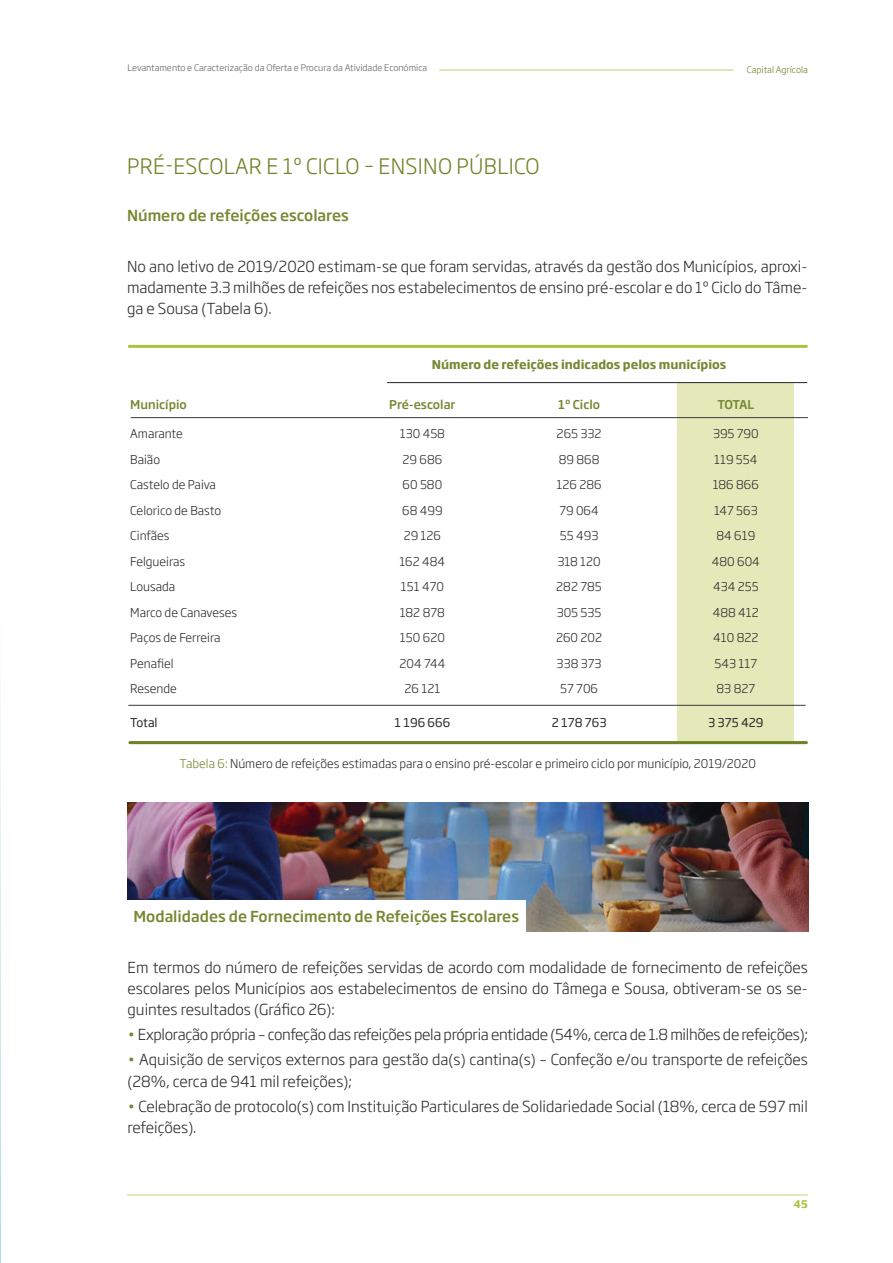
<style>
.page{position:relative;width:893px;height:1263px;background:#fff}
.page>*{position:absolute;margin:0;border:0;box-sizing:border-box;transform-origin:0 0}
.t1{font:300 21px "Soho Gothic Pro";letter-spacing:.015em;color:#708227}
.t2{font:300 15px/21px "Soho Gothic Pro";color:#2e292a;text-align:justify}
.t3{font:300 15px "Soho Gothic Pro";letter-spacing:-.02em;color:#2e292a}
.t4{font:500 15px "Soho Gothic Pro";color:#768832}
.t5{font:300 12px/25.5px "Soho Gothic Pro";color:#2e292a;text-align:center}
.t6{font:700 12px "Soho Gothic Pro";color:#768832}
.t7{font:500 12px "Soho Gothic Pro";color:#768832}
.t8{font:12px "Soho Gothic Pro";color:#2e292a}
.t9{font:700 10.5px "Soho Gothic Pro";color:#adc13f}
.t10{font:300 9px "Soho Gothic Pro";color:#656365}
.t11{font:300 9px "Soho Gothic Pro";color:#708227}
.s1{color:#768832}
</style>
<div class="page">
<img style="left:128px;top:802px;width:680px;height:130px">
<div style="left:127px;top:901px;width:399px;height:32px;background:#fff"></div>
<div style="left:677px;top:383px;width:117px;height:358px;background:#e5e8b9"></div>
<img style="left:0;top:687px;width:1px;height:576px">
<hr style="left:127px;top:1194px;width:680px;height:1px;background:#c7d379">
<hr style="left:129px;top:345px;width:677px;height:3px;background:#adc13f">
<hr style="left:131px;top:417px;width:676px;height:1px;background:#3b383a">
<hr style="left:130px;top:741px;width:676px;height:3px;background:#708227">
<hr style="left:129px;top:705px;width:676px;height:1px;background:#3b383a">
<hr style="left:387px;top:382px;width:420px;height:1px;background:#3b383a">
<hr style="left:440px;top:69px;width:293px;height:2px;background:#d7de9c">
<p class="t10" style="left:128px;top:60px;width:301px">Levantamento e Caracterização da Oferta e Procura da Atividade Económica</p>
<p class="t11" style="left:747px;top:63px;width:63px">Capital Agrícola</p>
<h1 class="t1" style="left:127px;top:150px;width:414px">PRÉ-ESCOLAR E 1º CICLO – ENSINO PÚBLICO</h1>
<p class="t4" style="left:127px;top:204px;width:223px">Número de refeições escolares</p>
<p class="t2" style="left:127px;top:255px;width:682px">No ano letivo de 2019/2020 estimam-se que foram servidas, através da gestão dos Municípios, aproxi&shy;madamente 3.3 milhões de refeições nos estabelecimentos de ensino pré-escolar e do 1º Ciclo do Tâme&shy;ga e Sousa (Tabela 6).</p>
<p class="t7" style="left:130px;top:395px;width:58px">Município</p>
<p class="t5" style="left:130px;top:420px;width:108px;text-align:left">Amarante<br>Baião<br>Castelo de Paiva<br>Celorico de Basto<br>Cinfães<br>Felgueiras<br>Lousada<br>Marco de Canaveses<br>Paços de Ferreira<br>Penafiel<br>Resende</p>
<p class="t8" style="left:130px;top:714px;width:29px">Total</p>
<p class="t6" style="left:432px;top:355px;width:296px">Número de refeições indicados pelos municípios</p>
<p class="t7" style="left:389px;top:395px;width:68px">Pré-escolar</p>
<p class="t5" style="left:399px;top:420px;width:47px">130 458<br>29 686<br>60 580<br>68 499<br>29 126<br>162 484<br>151 470<br>182 878<br>150 620<br>204 744<br>26 121</p>
<p class="t8" style="left:394px;top:714px;width:57px">1 196 666</p>
<p class="t7" style="left:558px;top:395px;width:44px">1º Ciclo</p>
<p class="t5" style="left:556px;top:420px;width:47px">265 332<br>89 868<br>126 286<br>79 064<br>55 493<br>318 120<br>282 785<br>305 535<br>260 202<br>338 373<br>57 706</p>
<p class="t8" style="left:552px;top:714px;width:56px">2 178 763</p>
<p class="t7" style="left:717px;top:395px;width:38px">TOTAL</p>
<p class="t5" style="left:712px;top:420px;width:50px">395 790<br>119 554<br>186 866<br>147 563<br>84 619<br>480 604<br>434 255<br>488 412<br>410 822<br>543 117<br>83 827</p>
<p class="t8" style="left:708px;top:714px;width:57px">3 375 429</p>
<p class="t5" style="left:180px;top:750px;width:578px"><span class="s1">Tabela 6:</span> Número de refeições estimadas para o ensino pré-escolar e primeiro ciclo por município, 2019/2020</p>
<p class="t4" style="left:133px;top:905px;width:387px">Modalidades de Fornecimento de Refeições Escolares</p>
<p class="t2" style="left:128px;top:956px;width:682px">Em termos do número de refeições servidas de acordo com modalidade de fornecimento de refeições escolares pelos Municípios aos estabelecimentos de ensino do Tâmega e Sousa, obtiveram-se os se&shy;guintes resultados (Gráfico 26):</p>
<p class="t3" style="left:128px;top:1023px;width:682px"><span class="s1">•</span> Exploração própria – confeção das refeições pela própria entidade (54%, cerca de 1.8 milhões de refeições);</p>
<p class="t2" style="left:128px;top:1048px;width:682px"><span class="s1">•</span> Aquisição de serviços externos para gestão da(s) cantina(s) – Confeção e/ou transporte de refeições (28%, cerca de 941 mil refeições);</p>
<p class="t2" style="left:128px;top:1095px;width:682px"><span class="s1">•</span> Celebração de protocolo(s) com Instituição Particulares de Solidariedade Social (18%, cerca de 597 mil refeições).</p>
<p class="t9" style="left:793px;top:1195px;width:16px">45</p>
</div>
